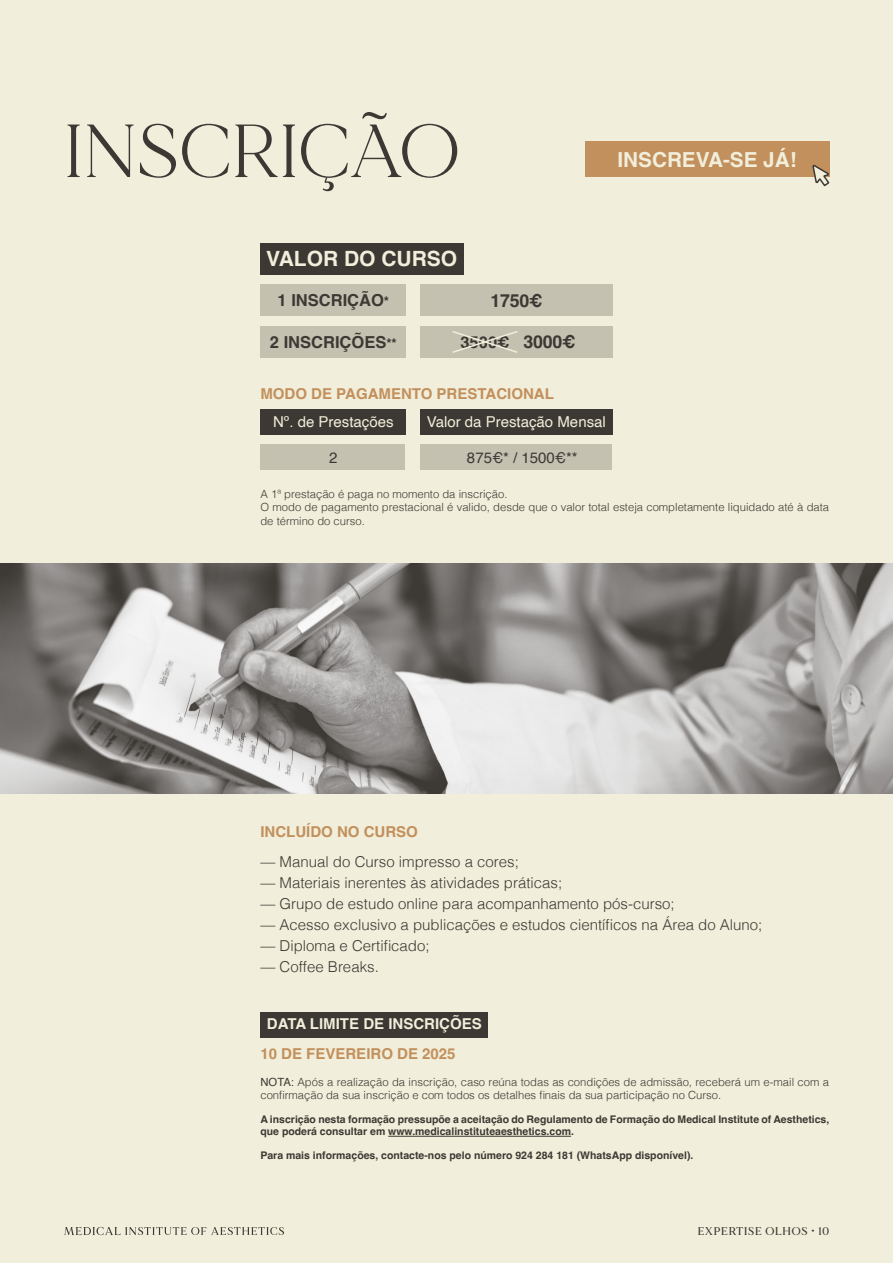
<style>
.page{position:relative;width:893px;height:1263px;background:#f1eedb}
.page>*{position:absolute;margin:0;border:0;box-sizing:border-box;transform-origin:0 0}
.t1{font:75px "MADE Mirage";color:#3e3835}
.t2{font:700 21px "Helvetica";color:#f1eedb}
.t3{font:700 20.7px "Helvetica";color:#f1eedb}
.t4{font:700 18px "Helvetica";letter-spacing:-.015em;color:#3c3934}
.t5{font:700 16.5px "Helvetica";color:#3c3934}
.t6{font:300 15px "Helvetica";color:#3c3934}
.t7{font:700 15px "Helvetica";color:#c2905c}
.t8{font:15px "Helvetica";color:#f1eedb}
.t9{font:700 15px "Helvetica";color:#f1eedb}
.t10{font:15px "Helvetica";color:#3c3934}
.t11{font:300 11.25px/13.5px "Helvetica";color:#3c3934}
.t12{font:500 11.25px "MADE Mirage";letter-spacing:.07em;color:#3c3934}
.t13{font:700 10.5px/12px "Helvetica";color:#3c3934}
.s1{font-size:13.5px}
.s2{font-weight:400}
</style>
<div class="page">
<svg style="left:64px;top:1227px;width:220px;height:8px"></svg>
<div style="left:260px;top:243px;width:204px;height:31px;background:#3c3934"></div>
<div style="left:260px;top:409px;width:146px;height:25px;background:#3c3934"></div>
<div style="left:420px;top:409px;width:193px;height:25px;background:#3c3934"></div>
<div style="left:260px;top:445px;width:145px;height:25px;background:#c4c1b1"></div>
<div style="left:420px;top:445px;width:192px;height:25px;background:#c4c1b1"></div>
<div style="left:260px;top:1012px;width:228px;height:26px;background:#3c3934"></div>
<hr style="left:388px;top:1136px;width:183px;height:1px;background:#3c3934">
<img style="left:0;top:564px;width:893px;height:230px">
<div style="left:585px;top:141px;width:244px;height:36px;background:#c2905c"></div>
<svg style="left:812px;top:164px;width:18px;height:23px"></svg>
<div style="left:260px;top:285px;width:146px;height:31px;background:#c4c1b1"></div>
<div style="left:420px;top:285px;width:193px;height:31px;background:#c4c1b1"></div>
<div style="left:260px;top:326px;width:146px;height:32px;background:#c4c1b1"></div>
<div style="left:420px;top:326px;width:193px;height:32px;background:#c4c1b1"></div>
<svg style="left:452px;top:331px;width:66px;height:22px"></svg>
<p class="t1" style="left:64px;top:105px;width:397px">INSCRIÇÃO</p>
<p class="t3" style="left:617px;top:147px;width:181px">INSCREVA-SE JÁ!</p>
<p class="t2" style="left:266px;top:246px;width:192px">VALOR DO CURSO</p>
<p class="t5" style="left:278px;top:290px;width:113px">1 INSCRIÇÃO<span class="s1">*</span></p>
<p class="t4" style="left:490px;top:290px;width:53px">1750€</p>
<p class="t5" style="left:460px;top:332px;width:50px">3500€</p>
<p class="t4" style="left:523px;top:331px;width:54px">3000€</p>
<p class="t5" style="left:270px;top:332px;width:128px">2 INSCRIÇÕES<span class="s1">**</span></p>
<p class="t7" style="left:260px;top:384px;width:295px">MODO DE PAGAMENTO PRESTACIONAL</p>
<p class="t8" style="left:427px;top:411px;width:180px">Valor da Prestação Mensal</p>
<p class="t10" style="left:467px;top:446px;width:112px">875€* / 1500€**</p>
<p class="t8" style="left:273px;top:411px;width:122px">Nº. de Prestações</p>
<p class="t10" style="left:329px;top:446px;width:10px">2</p>
<p class="t11" style="left:260px;top:486px;width:248px">A 1ª prestação é paga no momento da inscrição.</p>
<p class="t11" style="left:260px;top:500px;width:570px">O modo de pagamento prestacional é valido, desde que o valor total esteja completamente liquidado até à data de término do curso.</p>
<p class="t7" style="left:260px;top:822px;width:159px">INCLUÍDO NO CURSO</p>
<p class="t6" style="left:260px;top:849px;width:260px">— Manual do Curso impresso a cores;</p>
<p class="t6" style="left:260px;top:870px;width:303px">— Materiais inerentes às atividades práticas;</p>
<p class="t6" style="left:260px;top:891px;width:416px">— Grupo de estudo online para acompanhamento pós-curso;</p>
<p class="t6" style="left:260px;top:912px;width:503px">— Acesso exclusivo a publicações e estudos científicos na Área do Aluno;</p>
<p class="t6" style="left:260px;top:933px;width:171px">— Diploma e Certificado;</p>
<p class="t6" style="left:260px;top:954px;width:120px">— Coffee Breaks.</p>
<p class="t9" style="left:267px;top:1014px;width:216px">DATA LIMITE DE INSCRIÇÕES</p>
<p class="t7" style="left:260px;top:1044px;width:197px">10 DE FEVEREIRO DE 2025</p>
<p class="t11" style="left:260px;top:1074px;width:570px"><span class="s2">NOTA:</span> Após a realização da inscrição, caso reúna todas as condições de admissão, receberá um e-mail com a confirmação da sua inscrição e com todos os detalhes finais da sua participação no Curso.</p>
<p class="t13" style="left:260px;top:1115px;width:570px">A inscrição nesta formação pressupõe a aceitação do Regulamento de Formação do Medical Institute of Aesthetics, que poderá consultar em www.medicalinstituteaesthetics.com.</p>
<p class="t13" style="left:260px;top:1151px;width:434px">Para mais informações, contacte-nos pelo número 924 284 181 (WhatsApp disponível).</p>
<p class="t12" style="left:698px;top:1224px;width:133px">EXPERTISE OLHOS • 10</p>
</div>
